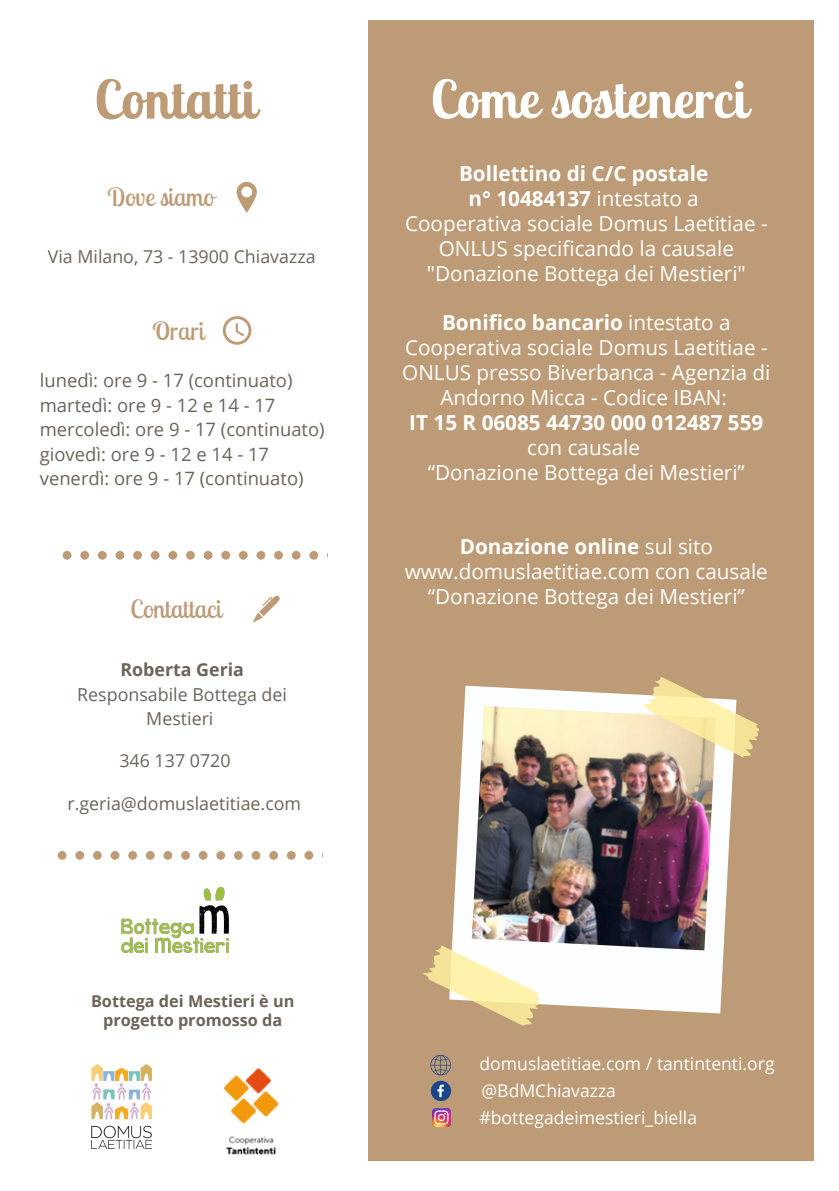
<style>
.page{position:relative;width:839px;height:1191px;background:#fff}
.page>*{position:absolute;margin:0;border:0;box-sizing:border-box;transform-origin:0 0}
.t1{font:700 53px "Lobster Two";color:#bd9b76}
.t2{font:700 52.2px "Lobster Two";color:#fff}
.t3{font:25px "Lobster Two";color:#bd9b76}
.t4{font:20.8px/24.8px "Open Sans";color:#fff;text-align:center}
.t5{font:18.4px/24.6px "Open Sans";color:#6d6357}
.t6{font:17.8px/25px "Open Sans";color:#6d6357;text-align:center}
.t7{font:17.6px "Open Sans";color:#fff}
.t8{font:700 16.2px/19px "Open Sans";color:#6d6357;text-align:center}
.s1{font-weight:700}
</style>
<div class="page">
<div style="left:368px;top:21px;width:445px;height:1140px;background:#bd9b76"></div>
<svg style="left:236px;top:182px;width:21px;height:31px"></svg>
<img style="left:122px;top:888px;width:106px;height:64px">
<svg style="left:253px;top:595px;width:27px;height:27px"></svg>
<svg style="left:223px;top:316px;width:28px;height:29px"></svg>
<svg style="left:58px;top:851px;width:256px;height:9px"></svg>
<svg style="left:430px;top:1055px;width:21px;height:20px"></svg>
<svg style="left:431px;top:1081px;width:20px;height:20px"></svg>
<img style="left:92px;top:1064px;width:60px;height:84px">
<img style="left:433px;top:1109px;width:18px;height:18px">
<svg style="left:63px;top:551px;width:256px;height:9px"></svg>
<img style="left:223px;top:1068px;width:56px;height:87px">
<img style="left:452px;top:686px;width:282px;height:328px">
<svg style="left:642px;top:677px;width:117px;height:81px"></svg>
<svg style="left:423px;top:945px;width:116px;height:81px"></svg>
<p class="t1" style="left:94px;top:66px;width:163px">Contatti</p>
<p class="t3" style="left:107px;top:181px;width:108px">Dove siamo</p>
<p class="t6" style="left:48px;top:244px;width:269px">Via Milano, 73 - 13900 Chiavazza</p>
<h1 class="t3" style="left:152px;top:315px;width:53px">Orari</h1>
<h4 class="t5" style="left:40px;top:368px;width:286px">lunedì: ore 9 - 17 (continuato) martedì: ore 9 - 12 e 14 - 17 mercoledì: ore 9 - 17 (continuato) giovedì: ore 9 - 12 e 14 - 17 venerdì: ore 9 - 17 (continuato)</h4>
<h3 class="t3" style="left:130px;top:593px;width:93px">Contattaci</h3>
<h4 class="t6" style="left:77px;top:656px;width:211px"><span class="s1">Roberta Geria<br></span>Responsabile Bottega dei<br>Mestieri</h4>
<p class="t6" style="left:119px;top:748px;width:113px">346 137 0720</p>
<p class="t6" style="left:67px;top:790px;width:235px">r.geria@domuslaetitiae.com</p>
<h3 class="t8" style="left:91px;top:991px;width:205px">Bottega dei Mestieri è un progetto promosso da</h3>
<h4 class="t2" style="left:430px;top:66px;width:318px">Come sostenerci</h4>
<h4 class="t4" style="left:405px;top:161px;width:364px"><span class="s1">Bollettino di C/C postale<br>n° 10484137</span> intestato a<br>Cooperativa sociale Domus Laetitiae -<br>ONLUS specificando la causale</h4>
<h2 class="t4" style="left:427px;top:260px;width:320px">"Donazione Bottega dei Mestieri"</h2>
<h2 class="t4" style="left:402px;top:310px;width:370px"><span class="s1">Bonifico bancario</span> intestato a Cooperativa sociale Domus Laetitiae - ONLUS presso Biverbanca - Agenzia di Andorno Micca - Codice IBAN:</h2>
<p class="t4" style="left:409px;top:409px;width:355px"><span class="s1">IT 15 R 06085 44730 000 012487 559 </span>con causale<br>“Donazione Bottega dei Mestieri”</p>
<p class="t4" style="left:405px;top:534px;width:364px"><span class="s1">Donazione online</span> sul sito www.domuslaetitiae.com con causale “Donazione Bottega dei Mestieri”</p>
<h3 class="t7" style="left:479px;top:1051px;width:296px">domuslaetitiae.com / tantintenti.org</h3>
<p class="t7" style="left:481px;top:1078px;width:136px">@BdMChiavazza</p>
<p class="t7" style="left:479px;top:1105px;width:219px">#bottegadeimestieri_biella</p>
</div>
